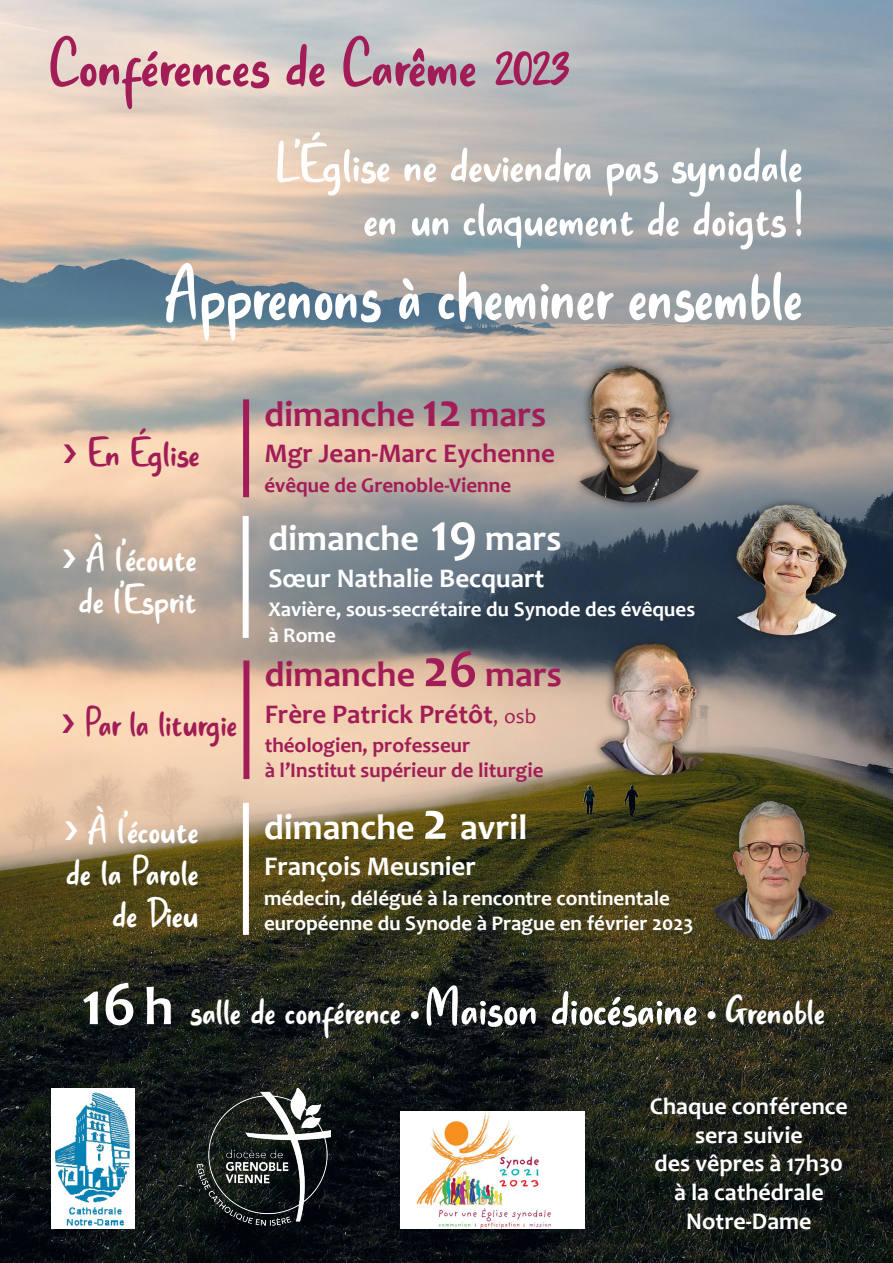
<style>
.page{position:relative;width:893px;height:1263px;background:#fff}
.page>*{position:absolute;margin:0;border:0;box-sizing:border-box;transform-origin:0 0}
.t1{font:93px "Always Lovely";color:#fff;scale:.9 1}
.t2{font:78px "Always Lovely";color:#a21d57}
.t3{font:63px/54px "Always Lovely";color:#fff;text-align:right}
.t4{font:700 63px "Candara";color:#fff}
.t5{font:48px/42px "Always Lovely";color:#fff}
.t6{font:48px "Always Lovely";color:#a21d57;scale:.95 1}
.t7{font:48px "Always Lovely";color:#a21d57}
.t8{font:700 36px "Candara";color:#a21d57}
.t9{font:700 36px "Candara";color:#fff}
.t10{font:700 27px "Candara";color:#a21d57}
.t11{font:700 27px "Candara";color:#fff}
.t12{font:700 24px/28.8px "Candara";color:#fff;text-align:center}
.t13{font:700 21px/25.2px "Candara";color:#fff}
.t14{font:700 21px/25.2px "Candara";color:#a21d57}
.s1{font-size:54px}
.s2{font-size:48px}
.s3{font-weight:400;font-size:21px}
</style>
<div class="page">
<img style="left:0;top:0;width:893px;height:1263px">
<img style="left:190px;top:1089px;width:141px;height:140px">
<img style="left:51px;top:1088px;width:83px;height:141px">
<img style="left:401px;top:1111px;width:183px;height:118px">
<div style="left:243px;top:399px;width:6px;height:98px;background:#a21d57"></div>
<div style="left:571px;top:357px;width:136px;height:155px;background:#231f20;opacity:.75"></div>
<img style="left:555px;top:353px;width:158px;height:149px">
<div style="left:243px;top:516px;width:6px;height:122px;background:#fff"></div>
<div style="left:243px;top:660px;width:6px;height:119px;background:#a21d57"></div>
<div style="left:592px;top:636px;width:121px;height:147px;background:#231f20;opacity:.75"></div>
<img style="left:587px;top:635px;width:135px;height:140px">
<div style="left:243px;top:803px;width:6px;height:132px;background:#fff"></div>
<div style="left:704px;top:792px;width:137px;height:156px;background:#231f20;opacity:.75"></div>
<img style="left:707px;top:800px;width:127px;height:140px">
<div style="left:728px;top:497px;width:126px;height:147px;background:#231f20;opacity:.75"></div>
<img style="left:713px;top:499px;width:145px;height:136px">
<svg style="left:64px;top:444px;width:12px;height:19px"></svg>
<svg style="left:63px;top:549px;width:13px;height:19px"></svg>
<svg style="left:63px;top:714px;width:11px;height:19px"></svg>
<svg style="left:65px;top:821px;width:13px;height:19px"></svg>
<p class="t2" style="left:49px;top:8px;width:522px">Conférences de Carême <span class="s1">2023</span></p>
<p class="t3" style="left:275px;top:129px;width:529px">L’Église ne deviendra pas synodale en un claquement de doigts!</p>
<p class="t1" style="left:166px;top:227px;width:709px">Apprenons à cheminer ensemble</p>
<p class="t7" style="left:88px;top:419px;width:114px">En Église</p>
<p class="t5" style="left:79px;top:530px;width:119px">À l’écoute de l’Esprit</p>
<p class="t6" style="left:85px;top:689px;width:162px">Par la liturgie</p>
<p class="t5" style="left:66px;top:802px;width:134px;text-align:right">À l’écoute de la Parole de Dieu</p>
<p class="t8" style="left:264px;top:391px;width:283px">dimanche <span class="s2">12</span> mars</p>
<p class="t10" style="left:264px;top:437px;width:292px">Mgr Jean-Marc Eychenne</p>
<p class="t14" style="left:264px;top:472px;width:248px">évêque de Grenoble-Vienne</p>
<p class="t9" style="left:268px;top:516px;width:295px">dimanche <span class="s1">19</span> mars</p>
<p class="t11" style="left:268px;top:561px;width:277px">Sœur Nathalie Becquart</p>
<p class="t13" style="left:268px;top:597px;width:428px">Xavière, sous-secrétaire du Synode des évêques à Rome</p>
<p class="t8" style="left:265px;top:652px;width:299px">dimanche <span class="s1">26</span> mars</p>
<p class="t10" style="left:265px;top:697px;width:273px">Frère Patrick Prétôt<span class="s3">, osb</span></p>
<p class="t14" style="left:265px;top:732px;width:280px">théologien, professeur<br>à l’Institut supérieur de liturgie</p>
<p class="t9" style="left:264px;top:804px;width:265px">dimanche <span class="s1">2</span> avril</p>
<p class="t11" style="left:264px;top:850px;width:213px">François Meusnier</p>
<p class="t13" style="left:264px;top:885px;width:431px">médecin, délégué à la rencontre continentale européenne du Synode à Prague en février 2023</p>
<p class="t4" style="left:82px;top:964px;width:93px">16<span class="s1">h</span></p>
<p class="t3" style="left:425px;top:972px;width:274px">Maison diocésaine</p>
<p class="t5" style="left:706px;top:983px;width:121px">• Grenoble</p>
<p class="t5" style="left:190px;top:983px;width:232px">salle de conférence •</p>
<p class="t12" style="left:650px;top:1091px;width:200px">Chaque conférence sera suivie<br>des vêpres à 17h30</p>
<p class="t12" style="left:674px;top:1178px;width:151px">à la cathédrale<br>Notre-Dame</p>
</div>
